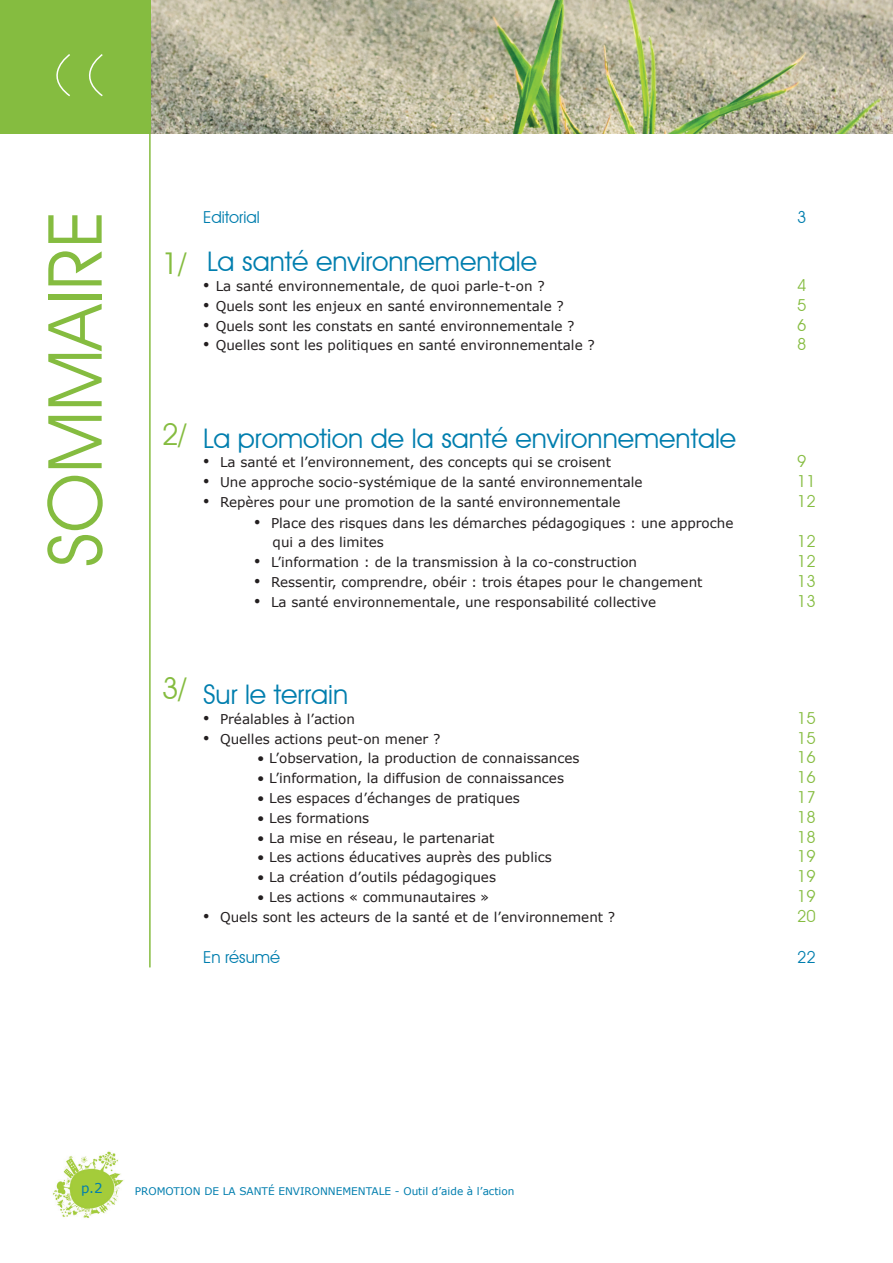
<style>
.page{position:relative;width:893px;height:1263px;background:#fff}
.page>*{position:absolute;margin:0;border:0;box-sizing:border-box;transform-origin:0 0}
.t1{font:75px "Avant Garde IT Cby BT";color:#85bc40}
.t2{font:30px "Avant Garde IT Cby BT";color:#85bc40}
.t3{font:27px "Avant Garde IT Cby BT";color:#007eae}
.t4{font:16.5px "Avant Garde IT Cby BT";color:#85bc40}
.t5{font:16.5px "Avant Garde IT Cby BT";color:#007eae}
.t6{font:13.5px/19.8px "Verdana";color:#231f20}
.t7{font:13.5px "Verdana";color:#007eae}
.t8{font:10.5px "Verdana";color:#007eae}
.s1{font-family:"Times New Roman";font-size:18px}
</style>
<div class="page">
<img style="left:52px;top:1151px;width:72px;height:67px">
<hr style="left:149px;top:128px;width:2px;height:839px;background:#85bc40">
<img style="left:151px;top:0;width:742px;height:134px">
<div style="left:0;top:0;width:151px;height:134px;background:#85bc40"></div>
<svg style="left:56px;top:54px;width:47px;height:43px"></svg>
<h1 class="t1" style="left:29px;top:567px;width:359px;rotate:-90deg">SOMMAIRE</h1>
<h2 class="t2" style="left:162px;top:245px;width:26px">1/</h2>
<p class="t5" style="left:203px;top:207px;width:58px">Editorial</p>
<p class="t5" style="left:797px;top:207px;width:11px">3</p>
<h3 class="t3" style="left:207px;top:245px;width:331px">La santé environnementale</h3>
<p class="t6" style="left:203px;top:276px;width:343px"><span class="s1">•</span> La santé environnementale, de quoi parle-t-on ?</p>
<p class="t4" style="left:797px;top:275px;width:11px">4</p>
<p class="t6" style="left:203px;top:296px;width:362px"><span class="s1">•</span> Quels sont les enjeux en santé environnementale ?</p>
<p class="t4" style="left:797px;top:295px;width:11px">5</p>
<p class="t6" style="left:203px;top:316px;width:373px"><span class="s1">•</span> Quels sont les constats en santé environnementale ?</p>
<p class="t4" style="left:797px;top:315px;width:11px">6</p>
<p class="t6" style="left:203px;top:335px;width:393px"><span class="s1">•</span> Quelles sont les politiques en santé environnementale ?</p>
<p class="t4" style="left:797px;top:335px;width:11px">8</p>
<h2 class="t2" style="left:162px;top:416px;width:26px">2/</h2>
<h3 class="t3" style="left:203px;top:422px;width:535px">La promotion de la santé environnementale</h3>
<p class="t6" style="left:203px;top:452px;width:410px"><span class="s1">•</span> La santé et l’environnement, des concepts qui se croisent</p>
<p class="t4" style="left:797px;top:452px;width:11px">9</p>
<p class="t6" style="left:203px;top:472px;width:441px"><span class="s1">•</span> Une approche socio-systémique de la santé environnementale</p>
<p class="t4" style="left:797px;top:471px;width:20px">11</p>
<p class="t6" style="left:203px;top:492px;width:419px"><span class="s1">•</span> Repères pour une promotion de la santé environnementale</p>
<p class="t4" style="left:797px;top:491px;width:20px">12</p>
<p class="t6" style="left:273px;top:513px;width:462px;text-indent:-19px"><span class="s1">•</span> Place des risques dans les démarches pédagogiques : une approche qui a des limites</p>
<p class="t4" style="left:797px;top:531px;width:20px">12</p>
<p class="t6" style="left:254px;top:552px;width:385px"><span class="s1">•</span> L’information : de la transmission à la co-construction</p>
<p class="t4" style="left:797px;top:551px;width:20px">12</p>
<p class="t6" style="left:254px;top:572px;width:450px"><span class="s1">•</span> Ressentir, comprendre, obéir : trois étapes pour le changement</p>
<p class="t4" style="left:797px;top:571px;width:20px">13</p>
<p class="t6" style="left:254px;top:592px;width:404px"><span class="s1">•</span> La santé environnementale, une responsabilité collective</p>
<p class="t4" style="left:797px;top:591px;width:20px">13</p>
<h2 class="t2" style="left:162px;top:670px;width:26px">3/</h2>
<h3 class="t3" style="left:203px;top:678px;width:147px">Sur le terrain</h3>
<p class="t6" style="left:203px;top:709px;width:153px"><span class="s1">•</span> Préalables à l’action</p>
<p class="t4" style="left:797px;top:708px;width:20px">15</p>
<p class="t6" style="left:203px;top:729px;width:239px"><span class="s1">•</span> Quelles actions peut-on mener ?</p>
<p class="t4" style="left:797px;top:728px;width:20px">15</p>
<p class="t6" style="left:257px;top:748px;width:324px">• L’observation, la production de connaissances</p>
<p class="t4" style="left:797px;top:747px;width:20px">16</p>
<p class="t6" style="left:257px;top:768px;width:308px">• L’information, la diffusion de connaissances</p>
<p class="t4" style="left:797px;top:767px;width:20px">16</p>
<p class="t6" style="left:257px;top:788px;width:264px">• Les espaces d’échanges de pratiques</p>
<p class="t4" style="left:797px;top:787px;width:20px">17</p>
<p class="t6" style="left:257px;top:808px;width:114px">• Les formations</p>
<p class="t4" style="left:797px;top:807px;width:20px">18</p>
<p class="t6" style="left:257px;top:828px;width:239px">• La mise en réseau, le partenariat</p>
<p class="t4" style="left:797px;top:827px;width:20px">18</p>
<p class="t6" style="left:257px;top:847px;width:296px">• Les actions éducatives auprès des publics</p>
<p class="t4" style="left:797px;top:846px;width:20px">19</p>
<p class="t6" style="left:257px;top:867px;width:240px">• La création d’outils pédagogiques</p>
<p class="t4" style="left:797px;top:866px;width:20px">19</p>
<p class="t6" style="left:257px;top:887px;width:234px">• Les actions « communautaires »</p>
<p class="t4" style="left:797px;top:886px;width:20px">19</p>
<p class="t6" style="left:203px;top:907px;width:414px"><span class="s1">•</span> Quels sont les acteurs de la santé et de l’environnement ?</p>
<p class="t4" style="left:797px;top:906px;width:20px">20</p>
<p class="t5" style="left:203px;top:947px;width:79px">En résumé</p>
<p class="t5" style="left:797px;top:947px;width:20px">22</p>
<p class="t7" style="left:81px;top:1178px;width:23px">p.2</p>
<p class="t8" style="left:135px;top:1184px;width:381px">Promotion de la santé environnementale - Outil d’aide à l’action</p>
</div>
